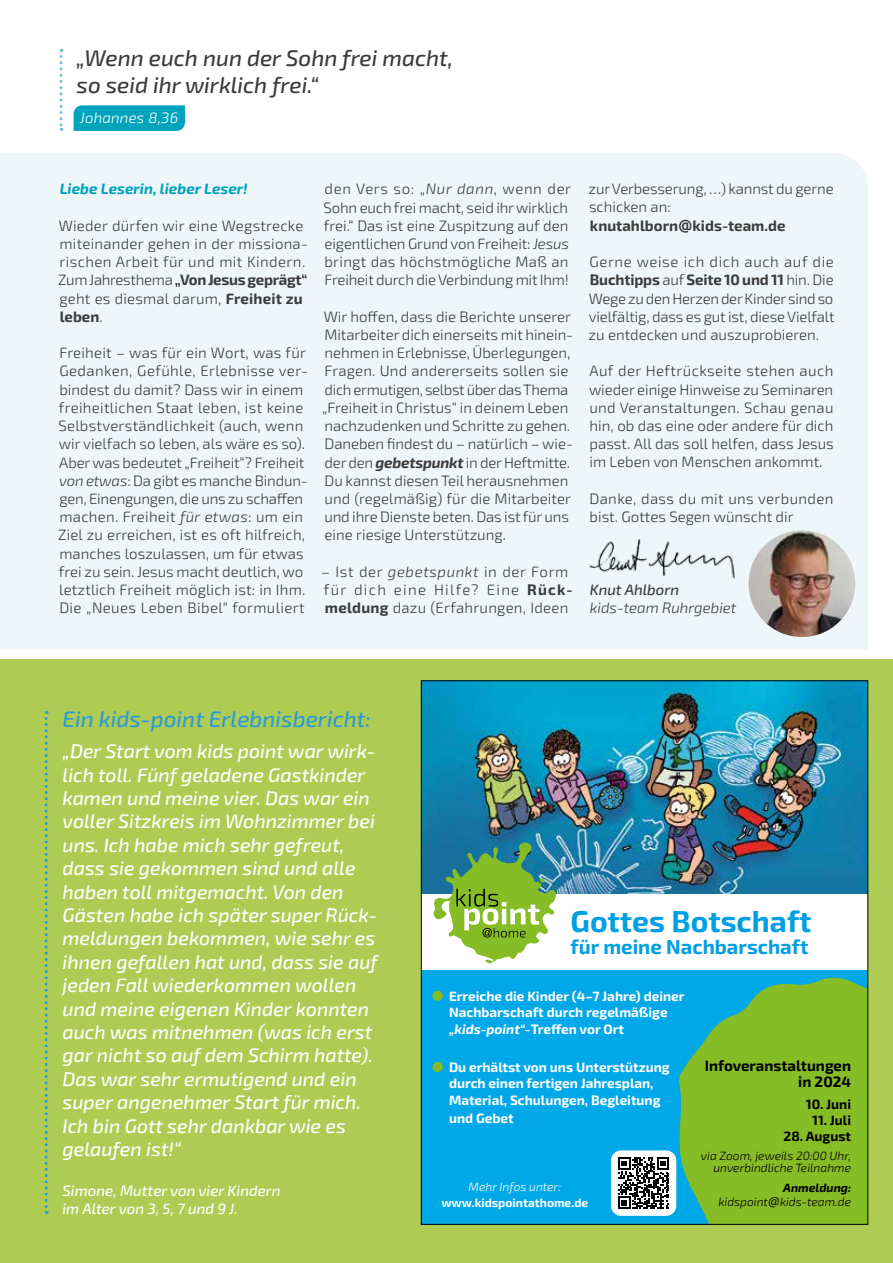
<style>
.page{position:relative;width:893px;height:1263px;background:#fff}
.page>*{position:absolute;margin:0;border:0;box-sizing:border-box;transform-origin:0 0}
.t1{font:700 30px "Exo 2";color:#009fe3}
.t2{font:italic 500 22.5px/27px "Exo 2";color:#3c3c3b}
.t3{font:italic 500 22.5px "Exo 2";color:#2d9ad6}
.t4{font:700 20.25px "Exo 2";color:#009fe3}
.t5{font:italic 500 19.5px/23.4px "Exo 2";color:#fff}
.t6{font:300 15px/18.1px "Exo 2";color:#3c3c3b}
.t7{font:300 15px/18.1px "Exo 2";letter-spacing:.04em;color:#3c3c3b}
.t8{font:italic 500 15px/18.1px "Exo 2";color:#fff}
.t9{font:italic 700 15px "Exo 2";color:#00a3bc}
.t10{font:700 15px/15.1px "Exo 2";color:#000;text-align:right}
.t11{font:italic 300 15px "Exo 2";color:#3c3c3b}
.t12{font:italic 300 15px "Exo 2";letter-spacing:.01em;color:#fff}
.t13{font:italic 500 15px "Exo 2";color:#3c3c3b}
.t14{font:700 13.5px/16.5px "Exo 2";color:#fff}
.t15{font:700 13.5px "Exo 2";color:#000}
.t16{font:italic 300 12px/12px "Exo 2";color:#000;text-align:right}
.t17{font:700 12px "Exo 2";color:#fff}
.t18{font:italic 300 12px "Exo 2";color:#fff}
.s1{font-weight:700}
.s2{font-style:italic}
.s3{font-weight:700;font-style:italic}
.s4{font-family:"Verdana";font-weight:700}
.s5{font-family:"Verdana";font-weight:400}
</style>
<div class="page">
<div style="left:0;top:153px;width:868px;height:496px;background:#eff6f9"></div>
<div style="left:0;top:660px;width:893px;height:603px;background:#aecc53"></div>
<svg style="left:60px;top:49px;width:3px;height:82px"></svg>
<svg style="left:74px;top:105px;width:111px;height:26px;background:#07a5bd"></svg>
<img style="left:749px;top:530px;width:106px;height:107px;border-radius:53px">
<img style="left:590px;top:538px;width:146px;height:40px">
<div style="left:421px;top:969px;width:447px;height:255px;background:#00a8e7"></div>
<svg style="left:679px;top:978px;width:187px;height:245px;fill:#86bc25"></svg>
<img style="left:423px;top:682px;width:443px;height:212px">
<div style="left:421px;top:894px;width:447px;height:75px;background:#fff"></div>
<svg style="left:433px;top:843px;width:123px;height:120px"></svg>
<svg style="left:432px;top:991px;width:11px;height:10px"></svg>
<svg style="left:432px;top:1062px;width:11px;height:10px"></svg>
<div style="left:611px;top:1150px;width:65px;height:66px;background:#fff;border-radius:10px"></div>
<svg style="left:618px;top:1157px;width:51px;height:52px"></svg>
<svg style="left:45px;top:711px;width:3px;height:503px"></svg>
<h2 class="t2" style="left:77px;top:44px;width:378px">„Wenn euch nun der Sohn frei macht, so seid ihr wirklich frei.“</h2>
<p class="t12" style="left:80px;top:108px;width:100px">Johannes 8,36</p>
<p class="t9" style="left:60px;top:179px;width:190px">Liebe Leserin, lieber Leser!</p>
<p class="t6" style="left:58px;top:216px;width:251px">Wieder dürfen wir eine Wegstrecke miteinander gehen in der missiona&shy;rischen Arbeit für und mit Kindern.<br>Zum Jahresthema <span class="s1">„Von Jesus geprägt“ </span>geht es diesmal darum, <span class="s1">Freiheit zu leben</span>.</p>
<p class="t6" style="left:58px;top:343px;width:251px">Freiheit – was für ein Wort, was für Gedanken, Gefühle, Erlebnisse ver&shy;bindest du damit? Dass wir in einem freiheitlichen Staat leben, ist keine Selbstverständlichkeit (auch, wenn wir vielfach so leben, als wäre es so).<br>Aber was bedeutet „Freiheit“? Freiheit <span class="s2">von etwas</span>: Da gibt es manche Bindun&shy;gen, Einengungen, die uns zu schaffen machen. Freiheit <span class="s2">für etwas</span>: um ein Ziel zu erreichen, ist es oft hilfreich, manches loszulassen, um für etwas frei zu sein. Jesus macht deutlich, wo letztlich Freiheit möglich ist: in Ihm.<br>Die „Neues Leben Bibel“ formuliert</p>
<p class="t6" style="left:324px;top:179px;width:249px">den Vers so: „<span class="s2">Nur dann</span>, wenn der Sohn euch frei macht, seid ihr wirklich frei.“ Das ist eine Zuspitzung auf den eigentlichen Grund von Freiheit: <span class="s2">Jesus </span>bringt das höchstmögliche Maß an Freiheit durch die Verbindung mit Ihm!</p>
<p class="t6" style="left:322px;top:307px;width:253px">Wir hoffen, dass die Berichte unserer Mitarbeiter dich einerseits mit hinein&shy;nehmen in Erlebnisse, Überlegungen, Fragen. Und andererseits sollen sie dich ermutigen, selbst über das Thema „Freiheit in Christus“ in deinem Leben nachzudenken und Schritte zu gehen.<br>Daneben findest du – natürlich – wie&shy;der den <span class="s3">gebetspunkt</span> in der Heftmitte.<br>Du kannst diesen Teil herausnehmen und (regelmäßig) für die Mitarbeiter und ihre Dienste beten. Das ist für uns eine riesige Unterstützung.</p>
<p class="t7" style="left:321px;top:562px;width:253px">– Ist der <span class="s2">gebetspunkt</span> in der Form für dich eine Hilfe? Eine <span class="s1">Rück&shy;meldung</span> dazu (Erfahrungen, Ideen</p>
<p class="t6" style="left:589px;top:179px;width:247px">zur Verbesserung, …) kannst du gerne schicken an: <span class="s1">knutahlborn</span><span class="s4">@</span><span class="s1">kids-team.de</span></p>
<p class="t6" style="left:589px;top:252px;width:247px;text-align:justify">Gerne weise ich dich auch auf die <span class="s1">Buchtipps</span> auf <span class="s1">Seite 10 und 11</span> hin. Die Wege zu den Herzen der Kinder sind so vielfältig, dass es gut ist, diese Vielfalt zu entdecken und auszuprobieren.</p>
<p class="t6" style="left:589px;top:361px;width:246px;text-align:justify">Auf der Heftrückseite stehen auch wieder einige Hinweise zu Seminaren und Veranstaltungen. Schau genau hin, ob das eine oder andere für dich passt. All das soll helfen, dass Jesus im Leben von Menschen ankommt.</p>
<p class="t6" style="left:589px;top:489px;width:246px">Danke, dass du mit uns verbunden bist. Gottes Segen wünscht dir</p>
<p class="t13" style="left:590px;top:579px;width:91px">Knut Ahlborn</p>
<p class="t11" style="left:590px;top:597px;width:148px">kids-team Ruhrgebiet</p>
<h2 class="t3" style="left:63px;top:703px;width:310px">Ein kids-point Erlebnisbericht:</h2>
<p class="t5" style="left:63px;top:739px;width:317px">„Der Start vom kids point war wirk&shy;lich toll. Fünf geladene Gastkinder kamen und meine vier. Das war ein voller Sitzkreis im Wohnzimmer bei uns. Ich habe mich sehr gefreut, dass sie gekommen sind und alle haben toll mitgemacht. Von den<br>Gästen habe ich später super Rück&shy;meldungen bekommen, wie sehr es ihnen gefallen hat und, dass sie auf jeden Fall wiederkommen wollen und meine eigenen Kinder konnten auch was mitnehmen (was ich erst gar nicht so auf dem Schirm hatte).<br>Das war sehr ermutigend und ein super angenehmer Start für mich.<br>Ich bin Gott sehr dankbar wie es gelaufen ist!“</p>
<p class="t8" style="left:63px;top:1181px;width:220px">Simone, Mutter von vier Kindern im Alter von 3, 5, 7 und 9 J.</p>
<p class="t14" style="left:319px;top:1064px;width:66px">und Gebet</p>
<h1 class="t1" style="left:571px;top:900px;width:242px">Gottes Botschaft</h1>
<h3 class="t4" style="left:571px;top:933px;width:239px">für meine Nachbarschaft</h3>
<p class="t14" style="left:449px;top:987px;width:237px">Erreiche die Kinder (4–7 Jahre) deiner<br>Nachbarschaft durch regelmäßige <span class="s2">„kids-point“-</span>Treffen vor Ort</p>
<p class="t14" style="left:449px;top:1058px;width:222px">Du erhältst von uns Unterstützung durch einen fertigen Jahresplan,<br>Material, Schulungen, Begleitung</p>
<p class="t14" style="left:449px;top:1110px;width:66px">und Gebet</p>
<p class="t10" style="left:705px;top:1058px;width:148px">Infoveranstaltungen in 2024</p>
<p class="t15" style="left:806px;top:1095px;width:47px">10. Juni</p>
<p class="t15" style="left:812px;top:1111px;width:40px">11. Juli</p>
<p class="t15" style="left:783px;top:1127px;width:69px">28. August</p>
<p class="t16" style="left:701px;top:1149px;width:152px">via Zoom, jeweils 20:00 Uhr, unverbindliche Teilnahme</p>
<p class="t16" style="left:718px;top:1180px;width:134px;line-height:14.2px"><span class="s1">Anmeldung: </span>kidspoint<span class="s5">@</span>kids-team.de</p>
<p class="t18" style="left:469px;top:1179px;width:94px">Mehr Infos unter:</p>
<p class="t17" style="left:441px;top:1194px;width:148px">www.kidspointathome.de</p>
</div>
